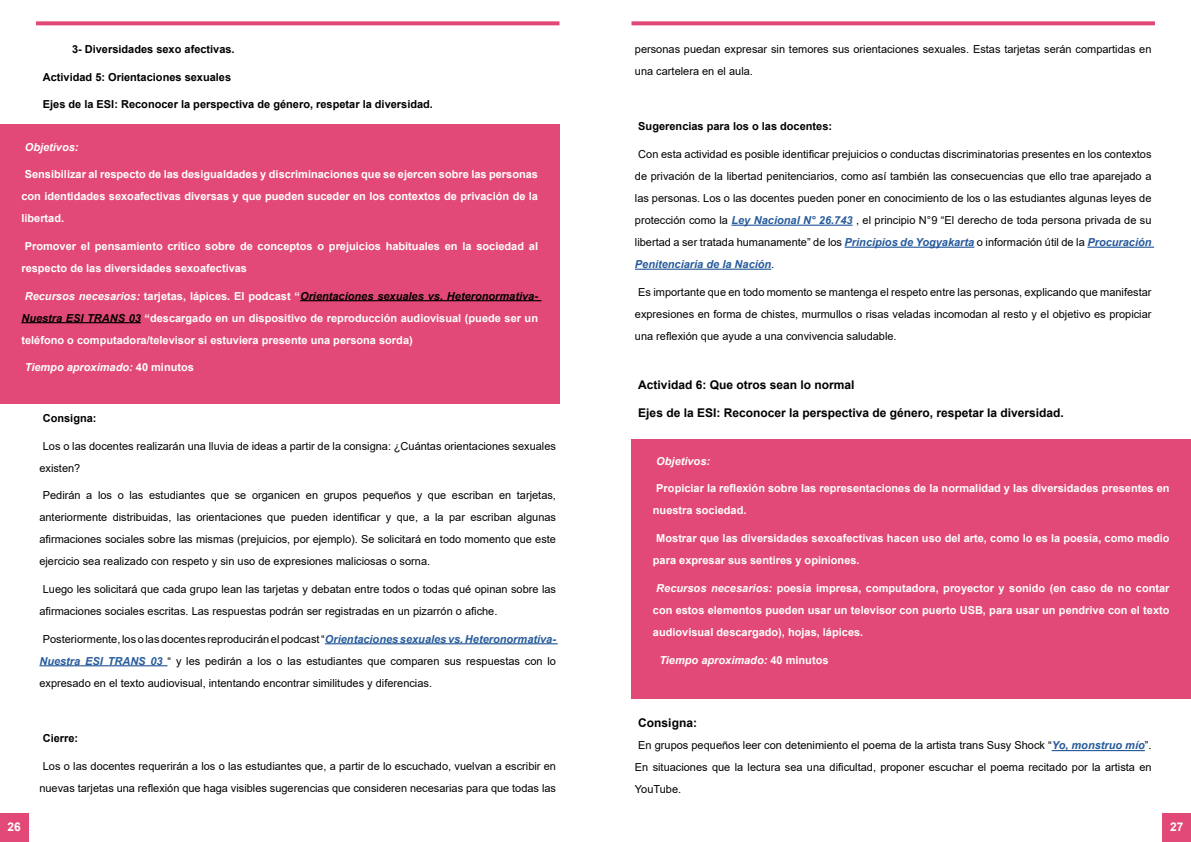
<style>
.page{position:relative;width:1191px;height:842px;background:#fff}
.page>*{position:absolute;margin:0;border:0;box-sizing:border-box;transform-origin:0 0}
.t1{font:700 12px "Arial";color:#000}
.t2{font:700 12px "Arial";color:#fff}
.t3{font:11px/22px "Arial";color:#000;text-align:justify}
.t4{font:700 11px/22px "Arial";color:#fff;text-align:justify}
.t5{font:700 11px "Arial";color:#000}
.t6{font:italic 700 11px "Arial";color:#fff}
.s1{font-style:italic}
.s2{font-style:italic;color:#000}
.s3{font-style:normal}
.s4{font-weight:700;font-style:italic;color:#275b9b}
</style>
<div class="page">
<svg style="left:631px;top:21px;width:524px;height:4px;background:#e55881"></svg>
<svg style="left:36px;top:21px;width:523px;height:4px;background:#e55881"></svg>
<div style="left:0;top:814px;width:28px;height:28px;background:#e34976"></div>
<div style="left:1162px;top:814px;width:29px;height:28px;background:#e34976"></div>
<div style="left:0;top:125px;width:559px;height:279px;background:#e34976"></div>
<hr style="left:300px;top:300px;width:241px;height:1px;background:#000">
<hr style="left:21px;top:322px;width:120px;height:1px;background:#000">
<hr style="left:325px;top:643px;width:232px;height:1px;background:#275b9b">
<hr style="left:39px;top:665px;width:128px;height:1px;background:#275b9b">
<hr style="left:731px;top:225px;width:121px;height:1px;background:#275b9b">
<hr style="left:844px;top:247px;width:130px;height:1px;background:#275b9b">
<hr style="left:1087px;top:247px;width:67px;height:1px;background:#275b9b">
<hr style="left:635px;top:269px;width:136px;height:1px;background:#275b9b">
<div style="left:631px;top:439px;width:560px;height:260px;background:#e34976"></div>
<hr style="left:1051px;top:750px;width:93px;height:1px;background:#275b9b">
<p class="t5" style="left:72px;top:41px;width:164px">3- Diversidades sexo afectivas.</p>
<p class="t5" style="left:43px;top:69px;width:190px">Actividad 5: Orientaciones sexuales</p>
<p class="t5" style="left:43px;top:97px;width:392px">Ejes de la ESI: Reconocer la perspectiva de género, respetar la diversidad.</p>
<p class="t6" style="left:25px;top:139px;width:55px">Objetivos:</p>
<p class="t4" style="left:21px;top:163px;width:518px;text-indent:3px">Sensibilizar al respecto de las desigualdades y discriminaciones que se ejercen sobre las personas con identidades sexoafectivas diversas y que pueden suceder en los contextos de privación de la libertad.</p>
<p class="t4" style="left:21px;top:235px;width:518px;text-indent:3px">Promover el pensamiento crítico sobre de conceptos o prejuicios habituales en la sociedad al respecto de las diversidades sexoafectivas</p>
<p class="t4" style="left:21px;top:285px;width:518px;text-indent:3px"><span class="s1">Recursos necesarios:</span> tarjetas, lápices. El podcast “<span class="s2">Orientaciones sexuales vs. Heteronormativa-Nuestra ESI TRANS 03</span> “descargado en un dispositivo de reproducción audiovisual (puede ser un teléfono o computadora/televisor si estuviera presente una persona sorda)</p>
<p class="t6" style="left:25px;top:360px;width:171px">Tiempo aproximado: <span class="s3">40 minutos</span></p>
<p class="t5" style="left:43px;top:410px;width:55px">Consigna:</p>
<p class="t3" style="left:39px;top:435px;width:518px;text-indent:3px">Los o las docentes realizarán una lluvia de ideas a partir de la consigna: ¿Cuántas orientaciones sexuales existen?</p>
<p class="t3" style="left:39px;top:484px;width:518px;text-indent:3px">Pedirán a los o las estudiantes que se organicen en grupos pequeños y que escriban en tarjetas, anteriormente distribuidas, las orientaciones que pueden identificar y que, a la par escriban algunas afirmaciones sociales sobre las mismas (prejuicios, por ejemplo). Se solicitará en todo momento que este ejercicio sea realizado con respeto y sin uso de expresiones maliciosas o sorna.</p>
<p class="t3" style="left:39px;top:578px;width:518px;text-indent:3px">Luego les solicitará que cada grupo lean las tarjetas y debatan entre todos o todas qué opinan sobre las afirmaciones sociales escritas. Las respuestas podrán ser registradas en un pizarrón o afiche.</p>
<p class="t3" style="left:39px;top:628px;width:518px;text-indent:3px">Posteriormente, los o las docentes reproducirán el podcast “<span class="s4">Orientaciones sexuales vs. Heteronormativa-Nuestra ESI TRANS 03</span> “ y les pedirán a los o las estudiantes que comparen sus respuestas con lo expresado en el texto audiovisual, intentando encontrar similitudes y diferencias.</p>
<p class="t5" style="left:43px;top:730px;width:37px">Cierre:</p>
<p class="t3" style="left:39px;top:755px;width:518px;text-align:center">Los o las docentes requerirán a los o las estudiantes que, a partir de lo escuchado, vuelvan a escribir en nuevas tarjetas una reflexión que haga visibles sugerencias que consideren necesarias para que todas las</p>
<p class="t3" style="left:635px;top:38px;width:518px">personas puedan expresar sin temores sus orientaciones sexuales. Estas tarjetas serán compartidas en una cartelera en el aula.</p>
<p class="t5" style="left:638px;top:119px;width:195px">Sugerencias para los o las docentes:</p>
<p class="t3" style="left:635px;top:143px;width:518px;text-indent:3px">Con esta actividad es posible identificar prejuicios o conductas discriminatorias presentes en los contextos de privación de la libertad penitenciarios, como así también las consecuencias que ello trae aparejado a las personas. Los o las docentes pueden poner en conocimiento de los o las estudiantes algunas leyes de protección como la <span class="s4">Ley Nacional N° 26.743</span> , el principio N°9 “El derecho de toda persona privada de su libertad a ser tratada humanamente” de los <span class="s4">Principios de Yogyakarta</span> o información útil de la <span class="s4">Procuración Penitenciaria de la Nación</span>.</p>
<p class="t3" style="left:635px;top:281px;width:518px;text-indent:3px">Es importante que en todo momento se mantenga el respeto entre las personas, explicando que manifestar expresiones en forma de chistes, murmullos o risas veladas incomodan al resto y el objetivo es propiciar una reflexión que ayude a una convivencia saludable.</p>
<p class="t1" style="left:638px;top:377px;width:218px">Actividad 6: Que otros sean lo normal</p>
<p class="t1" style="left:638px;top:404px;width:427px">Ejes de la ESI: Reconocer la perspectiva de género, respetar la diversidad.</p>
<p class="t6" style="left:656px;top:454px;width:55px">Objetivos:</p>
<p class="t4" style="left:653px;top:478px;width:518px;text-indent:3px">Propiciar la reflexión sobre las representaciones de la normalidad y las diversidades presentes en nuestra sociedad.</p>
<p class="t4" style="left:653px;top:527px;width:518px;text-indent:3px">Mostrar que las diversidades sexoafectivas hacen uso del arte, como lo es la poesía, como medio para expresar sus sentires y opiniones.</p>
<p class="t4" style="left:653px;top:577px;width:518px;text-indent:3px"><span class="s1">Recursos necesarios:</span> poesía impresa, computadora, proyector y sonido (en caso de no contar con estos elementos pueden usar un televisor con puerto USB, para usar un pendrive con el texto audiovisual descargado), hojas, lápices.</p>
<p class="t6" style="left:659px;top:652px;width:171px">Tiempo aproximado: <span class="s3">40 minutos</span></p>
<p class="t1" style="left:638px;top:715px;width:60px">Consigna:</p>
<p class="t3" style="left:635px;top:734px;width:518px;text-indent:3px">En grupos pequeños leer con detenimiento el poema de la artista trans Susy Shock “<span class="s4">Yo, monstruo mío</span>”.<br>En situaciones que la lectura sea una dificultad, proponer escuchar el poema recitado por la artista en YouTube.</p>
<p class="t2" style="left:8px;top:818px;width:15px">26</p>
<p class="t2" style="left:1170px;top:818px;width:15px">27</p>
</div>
